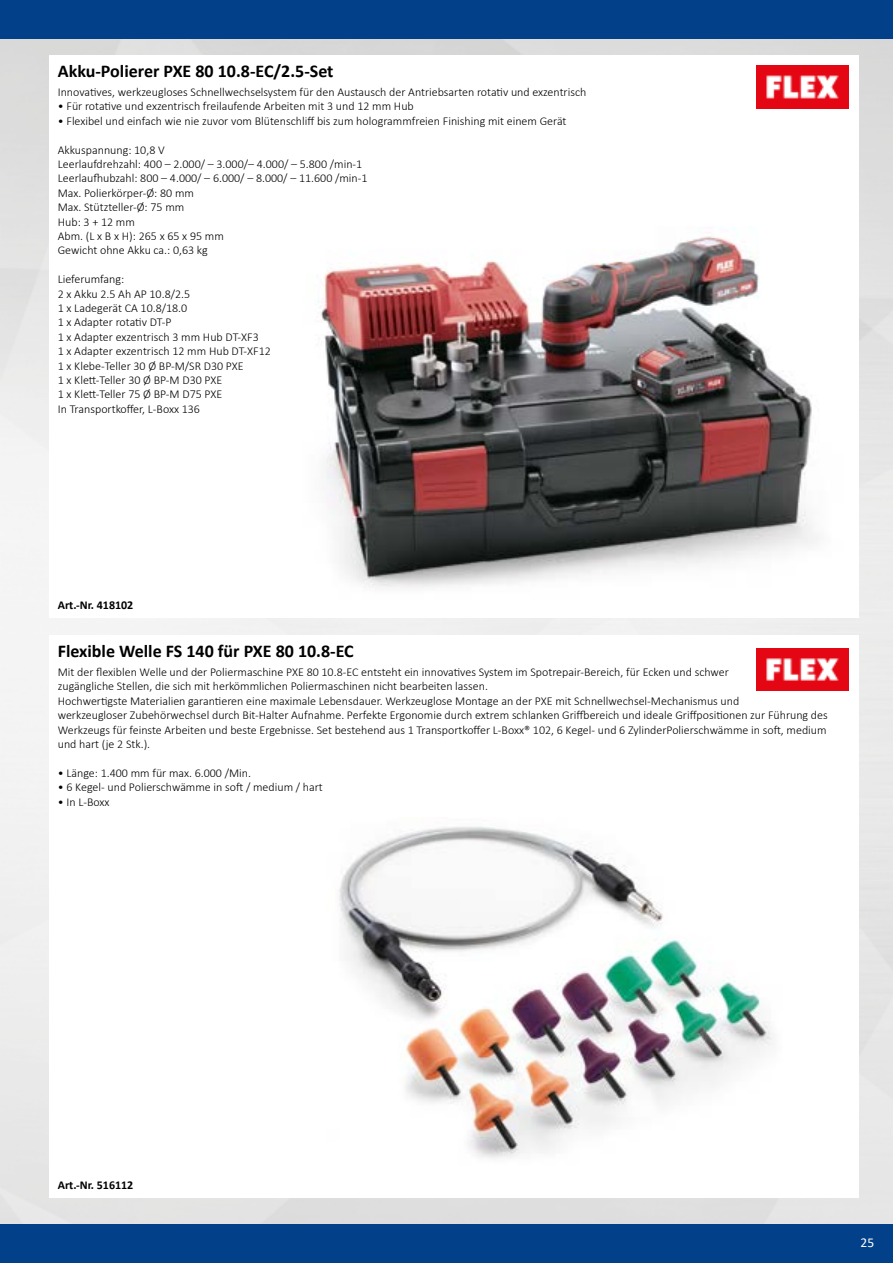
<style>
.page{position:relative;width:893px;height:1263px;background:#fff}
.page>*{position:absolute;margin:0;border:0;box-sizing:border-box;transform-origin:0 0}
.t1{font:700 18px "Calibri";color:#000}
.t2{font:13.5px "Calibri";color:#fff}
.t3{font:300 12px/14.4px "Calibri";color:#000}
.t4{font:700 12px "Calibri";color:#000}
</style>
<div class="page">
<img style="left:0;top:38px;width:893px;height:1187px">
<div style="left:0;top:1225px;width:893px;height:38px;background:#024189"></div>
<div style="left:0;top:0;width:893px;height:38px;background:#024189"></div>
<div style="left:49px;top:55px;width:810px;height:562px;background:#fff"></div>
<img style="left:318px;top:235px;width:501px;height:353px">
<img style="left:756px;top:66px;width:92px;height:42px">
<div style="left:49px;top:635px;width:810px;height:562px;background:#fff"></div>
<img style="left:339px;top:826px;width:433px;height:332px">
<img style="left:756px;top:648px;width:92px;height:43px">
<h1 class="t1" style="left:58px;top:59px;width:277px">Akku-Polierer PXE 80 10.8-EC/2.5-Set</h1>
<p class="t3" style="left:58px;top:85px;width:530px">Innovatives, werkzeugloses Schnellwechselsystem für den Austausch der Antriebsarten rotativ und exzentrisch</p>
<p class="t3" style="left:58px;top:99px;width:358px">• Für rotative und exzentrisch freilaufende Arbeiten mit 3 und 12 mm Hub</p>
<p class="t3" style="left:58px;top:113px;width:510px">• Flexibel und einfach wie nie zuvor vom Blütenschliff bis zum hologrammfreien Finishing mit einem Gerät</p>
<p class="t3" style="left:58px;top:142px;width:311px">Akkuspannung: 10,8 V<br>Leerlaufdrehzahl: 400 – 2.000/ – 3.000/– 4.000/ – 5.800 /min-1<br>Leerlaufhubzahl: 800 – 4.000/ – 6.000/ – 8.000/ – 11.600 /min-1<br>Max. Polierkörper-Ø: 80 mm<br>Max. Stützteller-Ø: 75 mm<br>Hub: 3 + 12 mm<br>Abm. (L x B x H): 265 x 65 x 95 mm<br>Gewicht ohne Akku ca.: 0,63 kg</p>
<p class="t3" style="left:58px;top:272px;width:215px">Lieferumfang:<br>2 x Akku 2.5 Ah AP 10.8/2.5<br>1 x Ladegerät CA 10.8/18.0<br>1 x Adapter rotativ DT-P<br>1 x Adapter exzentrisch 3 mm Hub DT-XF3<br>1 x Adapter exzentrisch 12 mm Hub DT-XF12<br>1 x Klebe-Teller 30 Ø BP-M/SR D30 PXE<br>1 x Klett-Teller 30 Ø BP-M D30 PXE<br>1 x Klett-Teller 75 Ø BP-M D75 PXE<br>In Transportkoffer, L-Boxx 136</p>
<p class="t4" style="left:58px;top:596px;width:77px">Art.-Nr. 418102</p>
<h1 class="t1" style="left:58px;top:639px;width:297px">Flexible Welle FS 140 für PXE 80 10.8-EC</h1>
<p class="t3" style="left:58px;top:665px;width:771px">Mit der flexiblen Welle und der Poliermaschine PXE 80 10.8-EC entsteht ein innovatives System im Spotrepair-Bereich, für Ecken und schwer<br>zugängliche Stellen, die sich mit herkömmlichen Poliermaschinen nicht bearbeiten lassen.<br>Hochwertigste Materialien garantieren eine maximale Lebensdauer. Werkzeuglose Montage an der PXE mit Schnellwechsel-Mechanismus und<br>werkzeugloser Zubehörwechsel durch Bit-Halter Aufnahme. Perfekte Ergonomie durch extrem schlanken Griffbereich und ideale Griffpositionen zur Führung des Werkzeugs für feinste Arbeiten und beste Ergebnisse. Set bestehend aus 1 Transportkoffer L-Boxx® 102, 6 Kegel- und 6 ZylinderPolierschwämme in soft, medium und hart (je 2 Stk.).</p>
<p class="t3" style="left:58px;top:765px;width:195px">• Länge: 1.400 mm für max. 6.000 /Min.</p>
<p class="t3" style="left:58px;top:780px;width:267px">• 6 Kegel- und Polierschwämme in soft / medium / hart</p>
<p class="t3" style="left:58px;top:794px;width:53px">• In L-Boxx</p>
<p class="t4" style="left:58px;top:1176px;width:77px">Art.-Nr. 516112</p>
<p class="t2" style="left:861px;top:1233px;width:15px">25</p>
</div>
